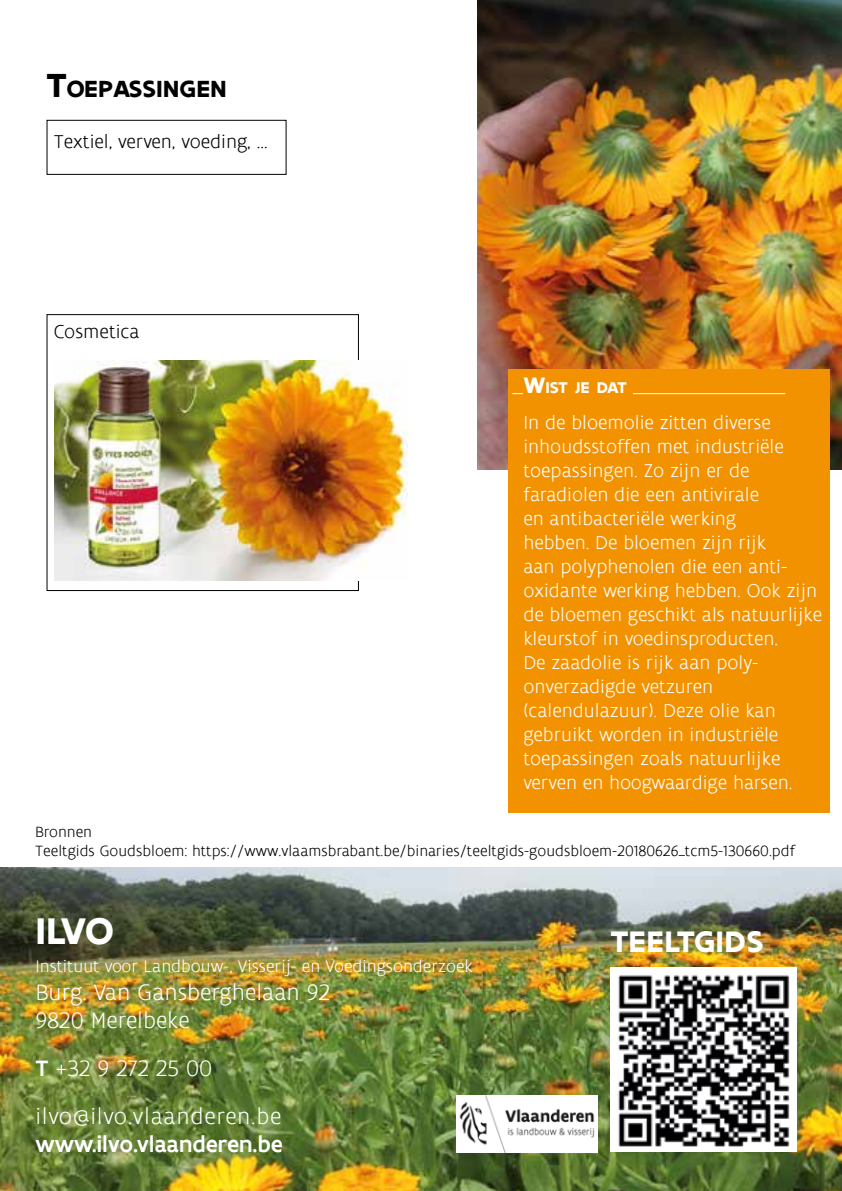
<style>
.page{position:relative;width:842px;height:1191px;background:#fff}
.page>*{position:absolute;margin:0;border:0;box-sizing:border-box;transform-origin:0 0}
.t1{font:700 40px "Flanders Art Sans";color:#fff}
.t2{font:700 32px "Flanders Art Sans";color:#fff}
.t3{font:700 25.2px "Flanders Art Sans";color:#000}
.t4{font:300 24px/28px "Flanders Art Sans";color:#fff}
.t5{font:300 24px/48px "Flanders Art Sans";letter-spacing:.03em;color:#fff}
.t6{font:500 24px "Flanders Art Sans";color:#fff}
.t7{font:300 20px/24px "Flanders Art Sans";color:#fff}
.t8{font:300 20px "Flanders Art Sans";color:#000}
.t9{font:300 18px "Flanders Art Sans";color:#fff}
.t10{font:700 16.8px "Flanders Art Sans";letter-spacing:-.03em;color:#fff}
.t11{font:300 16px/19.2px "Flanders Art Sans";color:#000}
.s1{font-size:36px}
.s2{font-size:24px}
.s3{font-weight:500}
</style>
<div class="page">
<img style="left:0;top:867px;width:842px;height:324px">
<img style="left:477px;top:0;width:365px;height:469px">
<div style="left:47px;top:314px;width:312px;height:277px;border:1px solid #000"></div>
<img style="left:54px;top:360px;width:354px;height:221px">
<div style="left:508px;top:369px;width:321px;height:443px;background:#f39200"></div>
<hr style="left:512px;top:393px;width:273px;height:1px;background:#fff">
<div style="left:523px;top:375px;width:109px;height:30px;background:#f39200"></div>
<img style="left:611px;top:967px;width:185px;height:184px">
<div style="left:47px;top:120px;width:239px;height:55px;border:1px solid #000"></div>
<img style="left:456px;top:1095px;width:142px;height:57px">
<p class="t3" style="left:47px;top:73px;width:182px"><span class="s1">T</span>OEPASSINGEN</p>
<p class="t8" style="left:54px;top:130px;width:215px">Textiel, verven, voeding, ...</p>
<p class="t8" style="left:54px;top:319px;width:87px">Cosmetica</p>
<p class="t10" style="left:523px;top:377px;width:105px"><span class="s2">W</span>IST JE DAT</p>
<p class="t7" style="left:523px;top:411px;width:300px">In de bloemolie zitten diverse inhoudsstoffen met industriële toepassingen. Zo zijn er de faradiolen die een antivirale<br>en antibacteriële werking<br>hebben. De bloemen zijn rijk<br>aan polyphenolen die een anti&shy;oxidante werking hebben. Ook zijn de bloemen geschikt als natuurlijke kleurstof in voedinsproducten.<br>De zaadolie is rijk aan poly&shy;onverzadigde vetzuren (calendulazuur). Deze olie kan gebruikt worden in industriële toepassingen zoals natuurlijke verven en hoogwaardige harsen.</p>
<p class="t11" style="left:35px;top:822px;width:761px">Bronnen<br>Teeltgids Goudsbloem: https://www.vlaamsbrabant.be/binaries/teeltgids-goudsbloem-20180626_tcm5-130660.pdf</p>
<h1 class="t1" style="left:35px;top:905px;width:80px">ILVO</h1>
<p class="t9" style="left:35px;top:955px;width:439px">Instituut voor Landbouw-, Visserij- en Voedingsonderzoek</p>
<p class="t4" style="left:35px;top:978px;width:296px">Burg. Van Gansberghelaan 92<br>9820 Merelbeke</p>
<p class="t5" style="left:35px;top:1044px;width:247px"><span class="s3">T</span> +32 9 272 25 00 ilvo@ilvo.vlaanderen.be</p>
<p class="t6" style="left:35px;top:1129px;width:249px">www.ilvo.vlaanderen.be</p>
<h2 class="t2" style="left:611px;top:921px;width:18px">TEELTGID</h2>
<h2 class="t2" style="left:746px;top:921px;width:19px">S</h2>
</div>
